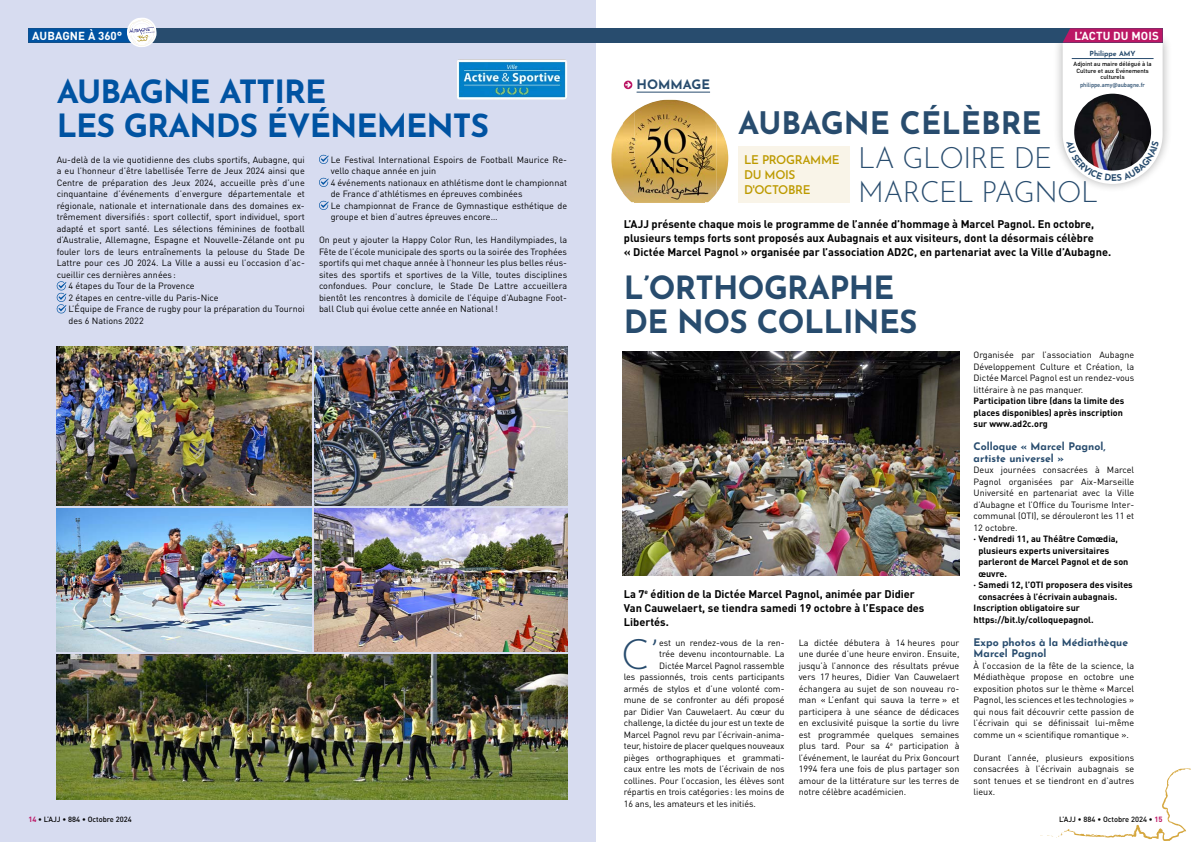
<style>
.page{position:relative;width:1191px;height:842px;background:#fff}
.page>*{position:absolute;margin:0;border:0;box-sizing:border-box;transform-origin:0 0}
.t1{font:300 41.4px "Josefin Sans";color:#284c6e}
.t2{font:700 32px/34px "Josefin Sans";letter-spacing:-.03em;color:#0053a2}
.t3{font:700 32px/34px "Josefin Sans";letter-spacing:-.02em;color:#284c6e}
.t4{font:700 31px "Josefin Sans";color:#284c6e}
.t5{font:300 29px/34px "Josefin Sans";letter-spacing:-.02em;color:#284c6e}
.t6{font:700 13px "Josefin Sans";color:#284c6e}
.t7{font:600 12px/15px "Josefin Sans";letter-spacing:-.03em;color:#bd9a00}
.t8{font:700 11.5px "DIN Pro";letter-spacing:.01em;color:#fff}
.t9{font:700 11px/14px "DIN Pro";color:#000}
.t10{font:700 10.5px/11.5px "Josefin Sans";color:#284c6e}
.t11{font:9px/11.5px "DIN Pro";color:#000;text-align:justify}
.t12{font:700 9px/11.5px "DIN Pro";color:#000}
.t13{font:500 7.5px "DIN Pro";color:#000}
.t14{font:700 7px "Josefin Sans";color:#284c6e}
.t15{font:500 6px/6.5px "DIN Pro";color:#000;text-align:center}
.t16{font:500 6px "DIN Pro";letter-spacing:-.01em;color:#284c6e;scale:.95 1}
.s1{font-weight:700;color:#bb1765}
</style>
<div class="page">
<div style="left:0;top:0;width:595px;height:842px;background:#d7dcf0"></div>
<svg style="left:56px;top:281px;width:10px;height:33px"></svg>
<svg style="left:319px;top:154px;width:10px;height:10px"></svg>
<svg style="left:319px;top:177px;width:10px;height:10px"></svg>
<svg style="left:319px;top:200px;width:10px;height:10px"></svg>
<img style="left:57px;top:347px;width:255px;height:158px">
<img style="left:315px;top:347px;width:252px;height:158px">
<img style="left:57px;top:508px;width:255px;height:144px">
<img style="left:315px;top:508px;width:252px;height:144px">
<img style="left:57px;top:654px;width:510px;height:145px">
<img style="left:456px;top:59px;width:111px;height:41px">
<hr style="left:636px;top:92px;width:74px;height:1px;background:#284c6e">
<svg style="left:624px;top:81px;width:8px;height:8px"></svg>
<img style="left:635px;top:100px;width:70px;height:102px">
<img style="left:623px;top:111px;width:12px;height:91px">
<img style="left:705px;top:111px;width:11px;height:91px">
<img style="left:611px;top:123px;width:12px;height:70px">
<img style="left:716px;top:123px;width:12px;height:70px">
<div style="left:738px;top:146px;width:111px;height:56px;background:#f9f4e8"></div>
<svg style="left:1040px;top:768px;width:151px;height:73px"></svg>
<img style="left:623px;top:351px;width:336px;height:224px">
<div style="left:1053px;top:33px;width:119px;height:160px;background:#000;opacity:.3"></div>
<div style="left:595px;top:28px;width:567px;height:15px;background:#284c6e"></div>
<div style="left:28px;top:28px;width:567px;height:15px;background:#284c6e"></div>
<svg style="left:28px;top:17px;width:129px;height:30px"></svg>
<svg style="left:1062px;top:28px;width:100px;height:156px"></svg>
<p class="t8" style="left:32px;top:28px;width:92px">AUBAGNE À 360°</p>
<h2 class="t2" style="left:57px;top:70px;width:434px">AUBAGNE ATTIRE<br>LES GRANDS ÉVÉNEMENTS</h2>
<p class="t11" style="left:57px;top:153px;width:250px">Au-delà de la vie quotidienne des clubs sportifs, Aubagne, qui</p>
<p class="t11" style="left:57px;top:165px;width:250px">a eu l’honneur d’être labellisée Terre de Jeux 2024 ainsi que</p>
<p class="t11" style="left:57px;top:176px;width:250px">Centre de préparation des Jeux 2024, accueille près d’une</p>
<p class="t11" style="left:57px;top:188px;width:250px">cinquantaine d’événements d’envergure départementale et</p>
<p class="t11" style="left:57px;top:199px;width:250px">régionale, nationale et internationale dans des domaines ex-</p>
<p class="t11" style="left:57px;top:211px;width:250px">trêmement diversifiés : sport collectif, sport individuel, sport</p>
<p class="t11" style="left:57px;top:222px;width:250px">adapté et sport santé. Les sélections féminines de football</p>
<p class="t11" style="left:57px;top:234px;width:250px">d’Australie, Allemagne, Espagne et Nouvelle-Zélande ont pu</p>
<p class="t11" style="left:57px;top:245px;width:250px">fouler lors de leurs entraînements la pelouse du Stade De</p>
<p class="t11" style="left:57px;top:257px;width:250px">Lattre pour ces JO 2024. La Ville a aussi eu l’occasion d’ac-</p>
<p class="t11" style="left:57px;top:268px;width:121px">cueillir ces dernières années :</p>
<p class="t11" style="left:68px;top:280px;width:128px">4 étapes du Tour de la Provence</p>
<p class="t11" style="left:68px;top:291px;width:152px">2 étapes en centre-ville du Paris-Nice</p>
<p class="t11" style="left:68px;top:303px;width:238px">L’Équipe de France de rugby pour la préparation du Tournoi</p>
<p class="t11" style="left:68px;top:314px;width:77px">des 6 Nations 2022</p>
<p class="t11" style="left:331px;top:153px;width:238px;text-align:left">Le Festival International Espoirs de Football Maurice Re&shy;vello chaque année en juin<br>4 événements nationaux en athlétisme dont le championnat de France d’athlétismes en épreuves combinées<br>Le championnat de France de Gymnastique esthétique de groupe et bien d’autres épreuves encore…</p>
<p class="t11" style="left:319px;top:234px;width:250px">On peut y ajouter la Happy Color Run, les Handilympiades, la Fête de l’école municipale des sports ou la soirée des Trophées sportifs qui met chaque année à l’honneur les plus belles réus&shy;sites des sportifs et sportives de la Ville, toutes disciplines confondues. Pour conclure, le Stade De Lattre accueillera bientôt les rencontres à domicile de l’équipe d’Aubagne Foot&shy;ball Club qui évolue cette année en National!</p>
<p class="t13" style="left:28px;top:814px;width:105px"><span class="s1">14</span> • L’AJJ • 884 • Octobre 2024</p>
<h3 class="t6" style="left:636px;top:73px;width:75px">HOMMAGE</h3>
<p class="t8" style="left:1074px;top:28px;width:86px">L’ACTU DU MOIS</p>
<p class="t14" style="left:1089px;top:47px;width:48px">Philippe AMY</p>
<p class="t15" style="left:1073px;top:61px;width:80px">Adjoint au maire délégué à la<br>Culture et aux Evénements culturels</p>
<p class="t16" style="left:1080px;top:81px;width:70px">philippe.amy@aubagne.fr</p>
<h3 class="t4" style="left:738px;top:96px;width:305px">AUBAGNE CÉLÈBRE</h3>
<h3 class="t5" style="left:858px;top:139px;width:241px">LA GLOIRE DE<br>MARCEL PAGNOL</h3>
<h3 class="t7" style="left:744px;top:150px;width:97px">LE PROGRAMME<br>DU MOIS<br>D'OCTOBRE</h3>
<p class="t9" style="left:624px;top:217px;width:489px">L’AJJ présente chaque mois le programme de l’année d’hommage à Marcel Pagnol. En octobre, plusieurs temps forts sont proposés aux Aubagnais et aux visiteurs, dont la désormais célèbre<br>« Dictée Marcel Pagnol » organisée par l’association AD2C, en partenariat avec la Ville d’Aubagne.</p>
<h2 class="t3" style="left:624px;top:266px;width:295px">L’ORTHOGRAPHE<br>DE NOS COLLINES</h2>
<p class="t9" style="left:624px;top:587px;width:302px">La 7<sup>e</sup> édition de la Dictée Marcel Pagnol, animée par Didier<br>Van Cauwelaert, se tiendra samedi 19 octobre à l’Espace des<br>Libertés.</p>
<h1 class="t1" style="left:621px;top:622px;width:39px">C’</h1>
<p class="t11" style="left:659px;top:636px;width:127px">est un rendez-vous de la ren-</p>
<p class="t11" style="left:798px;top:636px;width:162px">La dictée débutera à 14 heures pour une durée d’une heure environ. Ensuite, jusqu’à l’annonce des résultats prévue vers 17 heures, Didier Van Cauwelaert échangera au sujet de son nouveau ro&shy;man « L’enfant qui sauva la terre » et participera à une séance de dédicaces en exclusivité puisque la sortie du livre est programmée quelques semaines plus tard. Pour sa 4<sup>e</sup> participation à l’événement, le lauréat du Prix Goncourt 1994 fera une fois de plus partager son amour de la littérature sur les terres de notre célèbre académicien.</p>
<p class="t11" style="left:659px;top:648px;width:127px">trée devenu incontournable. La</p>
<p class="t11" style="left:659px;top:659px;width:127px">Dictée Marcel Pagnol rassemble</p>
<p class="t11" style="left:624px;top:671px;width:162px">les passionnés, trois cents participants</p>
<p class="t11" style="left:624px;top:682px;width:162px">armés de stylos et d’une volonté com-</p>
<p class="t11" style="left:624px;top:694px;width:162px">mune de se confronter au défi proposé</p>
<p class="t11" style="left:624px;top:705px;width:162px">par Didier Van Cauwelaert. Au cœur du</p>
<p class="t11" style="left:624px;top:717px;width:162px">challenge, la dictée du jour est un texte de</p>
<p class="t11" style="left:624px;top:728px;width:162px">Marcel Pagnol revu par l’écrivain-anima-</p>
<p class="t11" style="left:624px;top:740px;width:162px">teur, histoire de placer quelques nouveaux</p>
<p class="t11" style="left:624px;top:751px;width:162px">pièges orthographiques et grammati-</p>
<p class="t11" style="left:624px;top:763px;width:162px">caux entre les mots de l’écrivain de nos</p>
<p class="t11" style="left:624px;top:774px;width:162px">collines. Pour l’occasion, les élèves sont</p>
<p class="t11" style="left:624px;top:786px;width:162px">répartis en trois catégories: les moins de</p>
<p class="t11" style="left:624px;top:797px;width:133px">16 ans, les amateurs et les initiés.</p>
<p class="t11" style="left:973px;top:349px;width:162px">Organisée par l’association Aubagne Développement Culture et Création, la Dictée Marcel Pagnol est un rendez-vous littéraire à ne pas manquer.</p>
<p class="t12" style="left:973px;top:395px;width:152px">Participation libre (dans la limite des places disponibles) après inscription sur www.ad2c.org</p>
<p class="t10" style="left:973px;top:439px;width:133px">Colloque « Marcel Pagnol, artiste universel »</p>
<p class="t11" style="left:973px;top:464px;width:162px">Deux journées consacrées à Marcel Pagnol organisées par Aix-Marseille Université en partenariat avec la Ville d’Aubagne et l’Office du Tourisme Inter&shy;communal (OTI), se dérouleront les 11 et 12 octobre.</p>
<p class="t12" style="left:973px;top:533px;width:146px">· Vendredi 11, au Théâtre Comœdia,</p>
<p class="t12" style="left:978px;top:544px;width:132px">plusieurs experts universitaires</p>
<p class="t12" style="left:978px;top:556px;width:152px">parleront de Marcel Pagnol et de son</p>
<p class="t12" style="left:978px;top:567px;width:30px">œuvre.</p>
<p class="t12" style="left:973px;top:579px;width:161px">· Samedi 12, l’OTI proposera des visites</p>
<p class="t12" style="left:978px;top:590px;width:140px">consacrées à l’écrivain aubagnais.</p>
<p class="t12" style="left:973px;top:602px;width:108px">Inscription obligatoire sur</p>
<p class="t12" style="left:973px;top:613px;width:122px">https://bit.ly/colloquepagnol.</p>
<p class="t10" style="left:973px;top:635px;width:156px">Expo photos à la Médiathèque<br>Marcel Pagnol</p>
<p class="t11" style="left:973px;top:659px;width:162px">À l’occasion de la fête de la science, la Médiathèque propose en octobre une exposition photos sur le thème « Marcel Pagnol, les sciences et les technologies » qui nous fait découvrir cette passion de l’écrivain qui se définissait lui-même comme un « scientifique romantique ».</p>
<p class="t11" style="left:973px;top:751px;width:162px">Durant l’année, plusieurs expositions consacrées à l’écrivain aubagnais se sont tenues et se tiendront en d’autres lieux.</p>
<p class="t13" style="left:1059px;top:814px;width:105px">L’AJJ • 884 • Octobre 2024 • <span class="s1">15</span></p>
</div>
